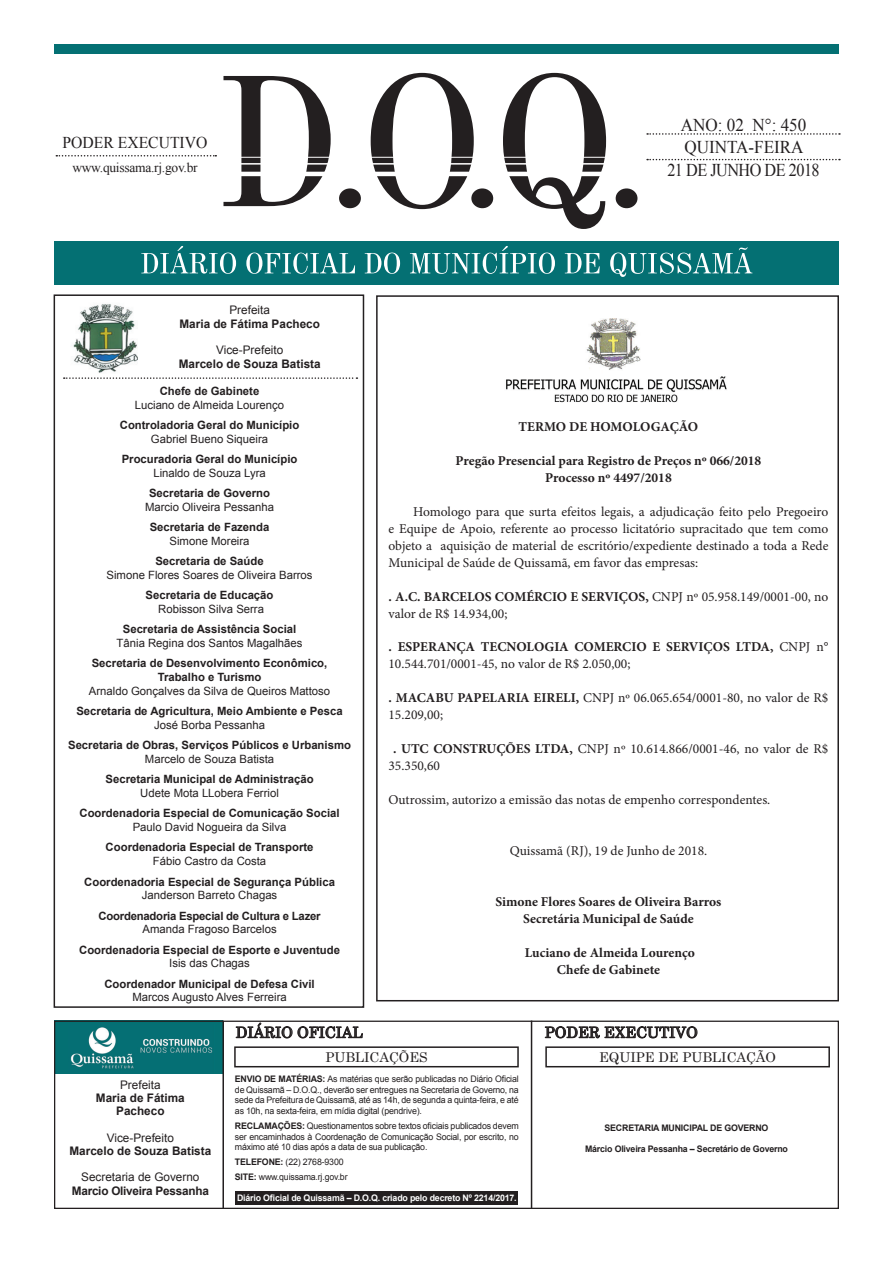
<style>
.page{position:relative;width:893px;height:1263px;background:#fff}
.page>*{position:absolute;margin:0;border:0;box-sizing:border-box;transform-origin:0 0}
.t1{font:18px/22.5px "Times New Roman";color:#231f20;text-align:center;scale:.95 1}
.t2{font:16.5px "Times New Roman";color:#231f20;scale:.95 1}
.t3{font:15px "Century";color:#231f20}
.t4{font:13.5px/17px "Minion Pro";color:#231f20}
.t5{font:700 13.5px/17px "Minion Pro";color:#231f20;text-align:center}
.t6{font:13.5px "Century";color:#231f20}
.t7{font:13.5px "Times New Roman";letter-spacing:-.02em;color:#231f20}
.t8{font:700 11.85px/13.4px "Arial";color:#231f20;text-align:center}
.t9{font:11.85px "Arial";color:#231f20}
.t10{font:700 11.85px "Arial";letter-spacing:-.02em;color:#231f20}
.t11{font:700 11.4px/13.8px "Arial";color:#231f20;text-align:center}
.t12{font:11.4px "Arial";color:#231f20}
.t13{font:700 11.4px "Arial";letter-spacing:-.02em;color:#231f20}
.t14{font:9px/10.5px "Arial";letter-spacing:-.02em;color:#231f20;text-align:justify}
.t15{font:700 9px "Arial";letter-spacing:-.02em;color:#231f20}
.t16{font:700 9px "Arial";letter-spacing:-.02em;color:#fff}
.s1{font-weight:700}
</style>
<div class="page">
<div style="left:54px;top:242px;width:785px;height:43px;background:#047073"></div>
<svg style="left:141px;top:246px;width:611px;height:31px"></svg>
<svg style="left:647px;top:133px;width:193px;height:2px"></svg>
<svg style="left:56px;top:155px;width:160px;height:2px"></svg>
<svg style="left:647px;top:159px;width:193px;height:1px"></svg>
<svg style="left:223px;top:73px;width:414px;height:156px"></svg>
<hr style="left:233px;top:172px;width:387px;height:4px;background:#fff">
<hr style="left:233px;top:163px;width:387px;height:2px;background:#fff">
<hr style="left:233px;top:157px;width:387px;height:1px;background:#fff">
<div style="left:54px;top:1021px;width:168px;height:53px;background:#047073"></div>
<div style="left:236px;top:1191px;width:282px;height:13px;background:#231f20"></div>
<img style="left:63px;top:304px;width:75px;height:74px">
<div style="left:54px;top:294px;width:310px;height:714px;border:2px solid #231f20"></div>
<svg style="left:64px;top:377px;width:293px;height:2px"></svg>
<div style="left:54px;top:1020px;width:785px;height:189px;border:1px solid #231f20"></div>
<svg style="left:235px;top:1022px;width:128px;height:17px"></svg>
<svg style="left:544px;top:1026px;width:154px;height:13px"></svg>
<div style="left:234px;top:1046px;width:285px;height:21px;border:2px solid #231f20"></div>
<div style="left:545px;top:1046px;width:285px;height:21px;border:2px solid #231f20"></div>
<hr style="left:531px;top:1020px;width:1px;height:189px;background:#231f20">
<hr style="left:222px;top:1020px;width:2px;height:189px;background:#231f20">
<img style="left:70px;top:1027px;width:143px;height:42px">
<div style="left:54px;top:44px;width:785px;height:9px;background:#047073"></div>
<img style="left:506px;top:319px;width:221px;height:84px">
<div style="left:376px;top:295px;width:463px;height:706px;border:2px solid #231f20"></div>
<p class="t2" style="left:63px;top:131px;width:154px">PODER EXECUTIVO</p>
<p class="t7" style="left:72px;top:158px;width:127px">www.quissama.rj.gov.br</p>
<h1 class="t1" style="left:667px;top:113px;width:162px">ANO: 02 N°: 450<br>QUINTA-FEIRA<br>21 DE JUNHO DE 2018</h1>
<p class="t9" style="left:229px;top:303px;width:42px">Prefeita</p>
<p class="t8" style="left:179px;top:317px;width:142px">Maria de Fátima Pacheco</p>
<p class="t9" style="left:216px;top:342px;width:69px">Vice-Prefeito</p>
<p class="t8" style="left:179px;top:357px;width:143px">Marcelo de Souza Batista</p>
<p class="t11" style="left:160px;top:384px;width:101px">Chefe de Gabinete</p>
<p class="t12" style="left:135px;top:397px;width:151px">Luciano de Almeida Lourenço</p>
<p class="t11" style="left:120px;top:418px;width:181px">Controladoria Geral do Município</p>
<p class="t12" style="left:151px;top:431px;width:119px">Gabriel Bueno Siqueira</p>
<p class="t11" style="left:122px;top:452px;width:177px">Procuradoria Geral do Município</p>
<p class="t12" style="left:153px;top:465px;width:114px">Linaldo de Souza Lyra</p>
<p class="t11" style="left:149px;top:486px;width:122px">Secretaria de Governo</p>
<p class="t12" style="left:145px;top:499px;width:131px">Marcio Oliveira Pessanha</p>
<p class="t11" style="left:150px;top:521px;width:121px">Secretaria de Fazenda</p>
<p class="t12" style="left:170px;top:533px;width:81px">Simone Moreira</p>
<p class="t11" style="left:155px;top:555px;width:110px">Secretaria de Saúde</p>
<p class="t12" style="left:107px;top:567px;width:207px">Simone Flores Soares de Oliveira Barros</p>
<p class="t11" style="left:146px;top:589px;width:129px">Secretaria de Educação</p>
<p class="t12" style="left:158px;top:601px;width:107px">Robisson Silva Serra</p>
<p class="t11" style="left:123px;top:623px;width:175px">Secretaria de Assistência Social</p>
<p class="t12" style="left:117px;top:636px;width:187px">Tânia Regina dos Santos Magalhães</p>
<p class="t11" style="left:92px;top:657px;width:237px">Secretaria de Desenvolvimento Econômico,<br>Trabalho e Turismo</p>
<p class="t12" style="left:89px;top:683px;width:243px">Arnaldo Gonçalves da Silva de Queiros Mattoso</p>
<p class="t11" style="left:76px;top:705px;width:268px">Secretaria de Agricultura, Meio Ambiente e Pesca</p>
<p class="t12" style="left:154px;top:717px;width:112px">José Borba Pessanha</p>
<p class="t11" style="left:68px;top:739px;width:284px">Secretaria de Obras, Serviços Públicos e Urbanismo</p>
<p class="t12" style="left:145px;top:751px;width:131px">Marcelo de Souza Batista</p>
<p class="t11" style="left:106px;top:773px;width:210px">Secretaria Municipal de Administração</p>
<p class="t12" style="left:140px;top:785px;width:140px">Udete Mota LLobera Ferriol</p>
<p class="t11" style="left:79px;top:807px;width:262px">Coordenadoria Especial de Comunicação Social</p>
<p class="t12" style="left:133px;top:820px;width:155px">Paulo David Nogueira da Silva</p>
<p class="t11" style="left:106px;top:841px;width:209px">Coordenadoria Especial de Transporte</p>
<p class="t12" style="left:153px;top:854px;width:115px">Fábio Castro da Costa</p>
<p class="t11" style="left:84px;top:875px;width:252px">Coordenadoria Especial de Segurança Pública</p>
<p class="t12" style="left:142px;top:888px;width:137px">Janderson Barreto Chagas</p>
<p class="t13" style="left:99px;top:908px;width:224px">Coordenadoria Especial de Cultura e Lazer</p>
<p class="t12" style="left:142px;top:922px;width:136px">Amanda Fragoso Barcelos</p>
<p class="t11" style="left:79px;top:943px;width:262px">Coordenadoria Especial de Esporte e Juventude</p>
<p class="t12" style="left:169px;top:956px;width:82px">Isis das Chagas</p>
<p class="t11" style="left:104px;top:977px;width:212px">Coordenador Municipal de Defesa Civil</p>
<p class="t12" style="left:132px;top:990px;width:156px">Marcos Augusto Alves Ferreira</p>
<p class="t5" style="left:519px;top:418px;width:181px">TERMO DE HOMOLOGAÇÃO</p>
<p class="t5" style="left:456px;top:452px;width:307px">Pregão Presencial para Registro de Preços nº 066/2018<br>Processo nº 4497/2018</p>
<p class="t4" style="left:388px;top:503px;width:441px;text-align:justify;text-indent:25px">Homologo para que surta efeitos legais, a adjudicação feito pelo Pregoeiro e Equipe de Apoio, referente ao processo licitatório supracitado que tem como objeto a aquisição de material de escritório/expediente destinado a toda a Rede Municipal de Saúde de Quissamã, em favor das empresas:</p>
<p class="t4" style="left:388px;top:588px;width:441px"><span class="s1">. A.C. BARCELOS COMÉRCIO E SERVIÇOS,</span> CNPJ nº 05.958.149/0001-00, no valor de R$ 14.934,00;</p>
<p class="t4" style="left:388px;top:639px;width:441px"><span class="s1">. ESPERANÇA TECNOLOGIA COMERCIO E SERVIÇOS LTDA,</span> CNPJ n°<br>10.544.701/0001-45, no valor de R$ 2.050,00;</p>
<p class="t4" style="left:388px;top:690px;width:441px"><span class="s1">. MACABU PAPELARIA EIRELI,</span> CNPJ nº 06.065.654/0001-80, no valor de R$<br>15.209,00;</p>
<p class="t4" style="left:388px;top:740px;width:441px;text-indent:5px"><span class="s1">. UTC CONSTRUÇÕES LTDA,</span> CNPJ nº 10.614.866/0001-46, no valor de R$<br>35.350,60</p>
<p class="t4" style="left:388px;top:791px;width:383px">Outrossim, autorizo a emissão das notas de empenho correspondentes.</p>
<p class="t4" style="left:510px;top:842px;width:199px">Quissamã (RJ), 19 de Junho de 2018.</p>
<p class="t5" style="left:495px;top:893px;width:227px">Simone Flores Soares de Oliveira Barros<br>Secretária Municipal de Saúde</p>
<p class="t5" style="left:525px;top:944px;width:171px">Luciano de Almeida Lourenço<br>Chefe de Gabinete</p>
<p class="t9" style="left:120px;top:1076px;width:42px">Prefeita</p>
<p class="t8" style="left:96px;top:1091px;width:90px">Maria de Fátima<br>Pacheco</p>
<p class="t9" style="left:107px;top:1130px;width:69px">Vice-Prefeito</p>
<p class="t8" style="left:69px;top:1144px;width:143px">Marcelo de Souza Batista</p>
<p class="t9" style="left:81px;top:1169px;width:120px">Secretaria de Governo</p>
<p class="t10" style="left:72px;top:1183px;width:139px">Marcio Oliveira Pessanha</p>
<p class="t3" style="left:236px;top:1020px;width:128px">DIÁRIO OFICIAL</p>
<p class="t3" style="left:545px;top:1020px;width:155px">PODER EXECUTIVO</p>
<p class="t6" style="left:325px;top:1046px;width:104px">PUBLICAÇÕES</p>
<p class="t6" style="left:599px;top:1046px;width:178px">EQUIPE DE PUBLICAÇÃO</p>
<p class="t14" style="left:235px;top:1074px;width:285px"><span class="s1">ENVIO DE MATÉRIAS:</span> As matérias que serão publicadas no Diário Oficial de Quissamã – D.O.Q., deverão ser entregues na Secretaria de Governo, na sede da Prefeitura de Quissamã, até as 14h, de segunda a quinta-feira, e até as 10h, na sexta-feira, em mídia digital (pendrive).</p>
<p class="t14" style="left:235px;top:1121px;width:285px"><span class="s1">RECLAMAÇÕES:</span> Questionamentos sobre textos oficiais publicados devem ser encaminhados à Coordenação de Comunicação Social, por escrito, no máximo até 10 dias após a data de sua publicação.</p>
<p class="t14" style="left:235px;top:1154px;width:114px;line-height:15px"><span class="s1">TELEFONE:</span> (22) 2768-9300<br><span class="s1">SITE:</span> www.quissama.rj.gov.br</p>
<p class="t16" style="left:237px;top:1192px;width:281px">Diário Oficial de Quissamã – D.O.Q. criado pelo decreto Nº 2214/2017.</p>
<p class="t15" style="left:605px;top:1122px;width:165px">SECRETARIA MUNICIPAL DE GOVERNO</p>
<p class="t15" style="left:585px;top:1143px;width:204px">Márcio Oliveira Pessanha – Secretário de Governo</p>
</div>
